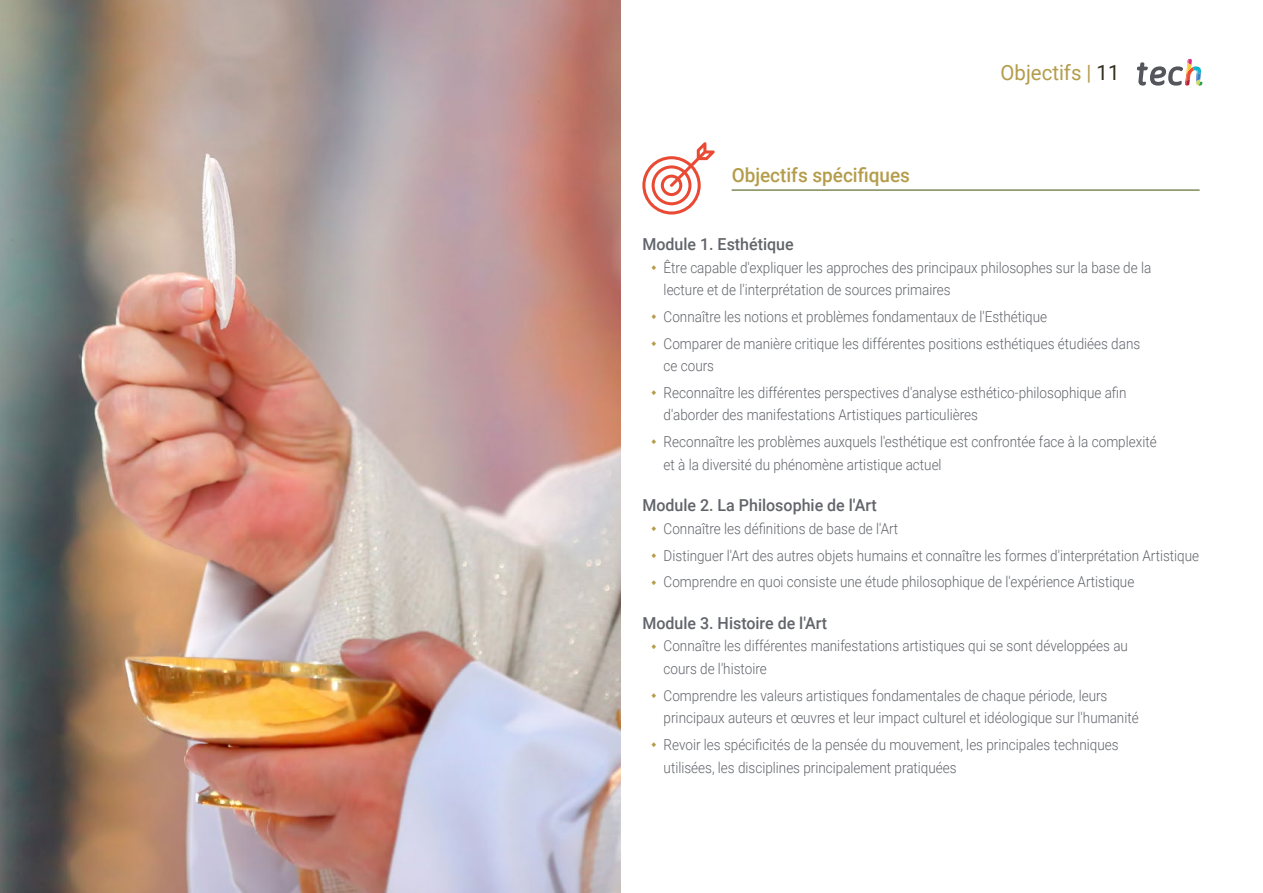
<style>
.page{position:relative;width:1263px;height:893px;background:#fff}
.page>*{position:absolute;margin:0;border:0;box-sizing:border-box;transform-origin:0 0}
.t1{font:21px "Roboto";color:#b49c4b}
.t2{font:500 19.5px "Roboto";color:#b49c4b}
.t3{font:500 16.5px "Roboto";color:#61646a}
.t4{font:300 15px/26.7px "Roboto";color:#61646a;scale:.9 1}
.s1{color:#312e20}
</style>
<div class="page">
<svg style="left:642px;top:142px;width:73px;height:73px"></svg>
<hr style="left:732px;top:190px;width:467px;height:1px;background:#b49c4b">
<svg style="left:1137px;top:59px;width:65px;height:27px"></svg>
<img style="left:0;top:0;width:621px;height:893px">
<h2 class="t2" style="left:732px;top:161px;width:180px">Objectifs spécifiques</h2>
<h1 class="t1" style="left:1000px;top:57px;width:120px">Objectifs | <span class="s1">11</span></h1>
<p class="t3" style="left:642px;top:233px;width:153px">Module 1. Esthétique</p>
<p class="t4" style="left:664px;top:256px;width:543px;line-height:22.5px">Être capable d'expliquer les approches des principaux philosophes sur la base de la lecture et de l'interprétation de sources primaires</p>
<p class="t4" style="left:664px;top:303px;width:531px">Connaître les notions et problèmes fondamentaux de l'Esthétique<br>Comparer de manière critique les différentes positions esthétiques étudiées dans</p>
<p class="t4" style="left:664px;top:352px;width:516px">ce cours<br>Reconnaître les différentes perspectives d'analyse esthético-philosophique afin</p>
<p class="t4" style="left:664px;top:401px;width:549px">d'aborder des manifestations Artistiques particulières<br>Reconnaître les problèmes auxquels l'esthétique est confrontée face à la complexité</p>
<p class="t4" style="left:664px;top:450px;width:310px">et à la diversité du phénomène artistique actuel</p>
<p class="t3" style="left:642px;top:494px;width:236px">Module 2. La Philosophie de l'Art</p>
<p class="t4" style="left:664px;top:515px;width:596px">Connaître les définitions de base de l'Art<br>Distinguer l'Art des autres objets humains et connaître les formes d'interprétation Artistique<br>Comprendre en quoi consiste une étude philosophique de l'expérience Artistique</p>
<p class="t3" style="left:642px;top:612px;width:186px">Module 3. Histoire de l'Art</p>
<p class="t4" style="left:664px;top:634px;width:517px;line-height:22.5px">Connaître les différentes manifestations artistiques qui se sont développées au cours de l'histoire</p>
<p class="t4" style="left:664px;top:684px;width:529px;line-height:22.5px">Comprendre les valeurs artistiques fondamentales de chaque période, leurs principaux auteurs et œuvres et leur impact culturel et idéologique sur l'humanité</p>
<p class="t4" style="left:664px;top:733px;width:507px;line-height:22.5px">Revoir les spécificités de la pensée du mouvement, les principales techniques utilisées, les disciplines principalement pratiquées</p>
</div>
